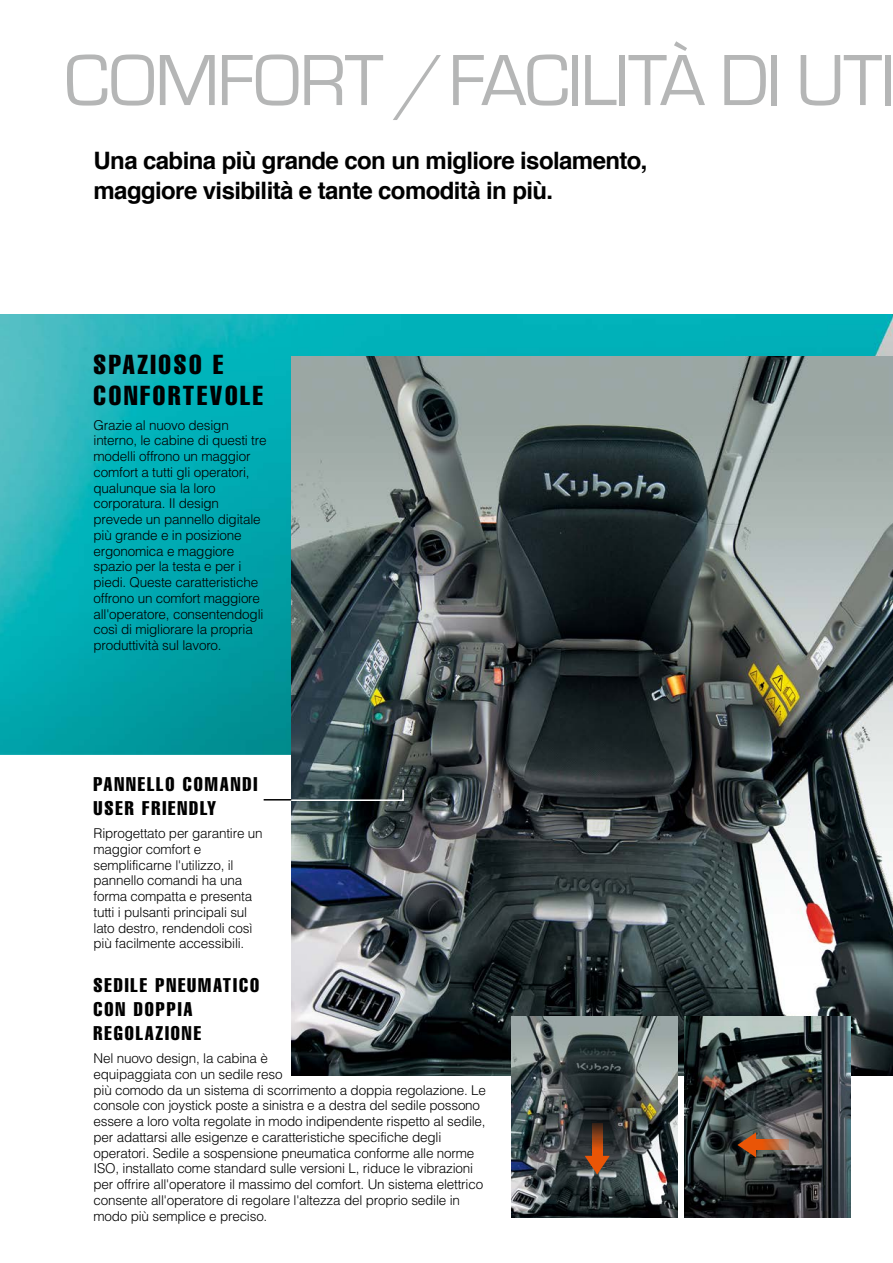
<style>
.page{position:relative;width:893px;height:1263px;background:#fff}
.page>*{position:absolute;margin:0;border:0;box-sizing:border-box;transform-origin:0 0}
.t1{font:75px "Eurostile";letter-spacing:-.03em;color:#b5b6b6}
.t2{font:extra-condensed 27px/31.5px "Helvetica";letter-spacing:.1em;color:#000}
.t3{font:700 24px/30px "Helvetica";letter-spacing:-.025em;color:#000}
.t4{font:extra-condensed 19.5px/24px "Helvetica";letter-spacing:.1em;color:#000}
.t5{font:300 13.5px/15.8px "Helvetica";letter-spacing:-.015em;color:#000}
</style>
<div class="page">
<img style="left:0;top:315px;width:893px;height:439px">
<img style="left:291px;top:357px;width:602px;height:719px">
<img style="left:512px;top:1017px;width:166px;height:200px">
<img style="left:685px;top:1017px;width:165px;height:200px">
<svg style="left:585px;top:1156px;width:25px;height:18px"></svg>
<svg style="left:592px;top:1123px;width:10px;height:34px"></svg>
<svg style="left:737px;top:1132px;width:19px;height:25px"></svg>
<svg style="left:755px;top:1140px;width:34px;height:10px"></svg>
<svg style="left:264px;top:788px;width:141px;height:14px"></svg>
<h1 class="t1" style="left:64px;top:29px;width:834px">COMFORT / FACILITÀ DI UTI</h1>
<h3 class="t3" style="left:94px;top:145px;width:556px">Una cabina più grande con un migliore isolamento, maggiore visibilità e tante comodità in più.</h3>
<h2 class="t2" style="left:94px;top:348px;width:171px">SPAZIOSO E<br>CONFORTEVOLE</h2>
<p class="t5" style="left:94px;top:416px;width:175px">Grazie al nuovo design interno, le cabine di questi tre modelli offrono un maggior comfort a tutti gli operatori, qualunque sia la loro corporatura. Il design prevede un pannello digitale più grande e in posizione ergonomica e maggiore spazio per la testa e per i piedi. Queste caratteristiche offrono un comfort maggiore all'operatore, consentendogli così di migliorare la propria produttività sul lavoro.</p>
<h3 class="t4" style="left:94px;top:772px;width:165px">PANNELLO COMANDI<br>USER FRIENDLY</h3>
<p class="t5" style="left:94px;top:825px;width:171px">Riprogettato per garantire un maggior comfort e semplificarne l'utilizzo, il pannello comandi ha una forma compatta e presenta tutti i pulsanti principali sul lato destro, rendendoli così più facilmente accessibili.</p>
<h3 class="t4" style="left:94px;top:973px;width:167px">SEDILE PNEUMATICO<br>CON DOPPIA<br>REGOLAZIONE</h3>
<p class="t5" style="left:94px;top:1050px;width:394px">Nel nuovo design, la cabina è<br>equipaggiata con un sedile reso<br>più comodo da un sistema di scorrimento a doppia regolazione. Le console con joystick poste a sinistra e a destra del sedile possono essere a loro volta regolate in modo indipendente rispetto al sedile, per adattarsi alle esigenze e caratteristiche specifiche degli operatori. Sedile a sospensione pneumatica conforme alle norme ISO, installato come standard sulle versioni L, riduce le vibrazioni per offrire all'operatore il massimo del comfort. Un sistema elettrico consente all'operatore di regolare l'altezza del proprio sedile in modo più semplice e preciso.</p>
</div>
